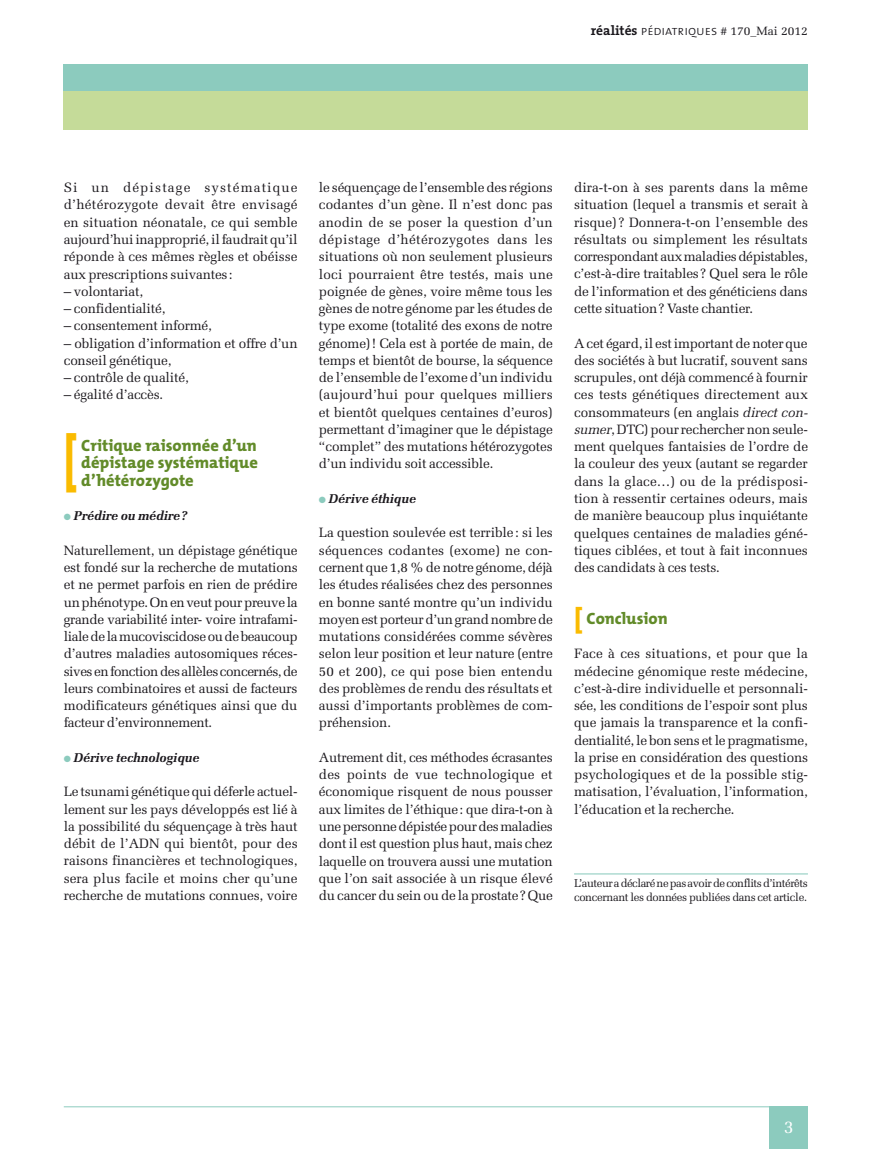
<style>
.page{position:relative;width:893px;height:1149px;background:#fff}
.page>*{position:absolute;margin:0;border:0;box-sizing:border-box;transform-origin:0 0}
.t1{font:800 60px "The Mix";color:#fabb00;scale:.7 1}
.t2{font:18px "Melior";color:#fff}
.t3{font:800 16.5px/17.2px "The Mix";color:#628b29;text-align:justify}
.t4{font:13.5px/17.2px "Melior";letter-spacing:-.015em;color:#1a171c;text-align:justify}
.t5{font:13.5px "The Sans Light Caps";color:#1a171c}
.t6{font:italic 700 12.75px "Melior";letter-spacing:-.015em;color:#1a171c}
.t7{font:11.25px/13.5px "Melior";letter-spacing:-.03em;color:#1a171c}
.s1{font-family:"The Serif";font-weight:700}
.s2{font-family:"Melior";font-size:12px}
.s3{color:#8ccbbe}
.s4{font-style:italic}
.s5{font-size:27px;color:#fabb00}
</style>
<div class="page">
<div style="left:64px;top:64px;width:744px;height:27px;background:#8ccbbe"></div>
<div style="left:64px;top:91px;width:744px;height:39px;background:#c5db99"></div>
<div style="left:770px;top:1106px;width:38px;height:42px;background:#8ccbbe"></div>
<hr style="left:64px;top:1106px;width:744px;height:1px;background:#8ccbbe">
<hr style="left:574px;top:873px;width:234px;height:1px;background:#8ccbbe">
<p class="t5" style="left:591px;top:20px;width:219px"><span class="s1">réalités</span> pédiatriques <span class="s2"># 170_Mai 2012</span></p>
<p class="t4" style="left:64px;top:179px;width:235px">Si un dépistage systématique d’hétérozygote devait être envisagé en situation néonatale, ce qui semble aujourd’hui inapproprié, il faudrait qu’il réponde à ces mêmes règles et obéisse aux prescriptions suivantes:</p>
<p class="t4" style="left:64px;top:282px;width:81px">– volontariat,</p>
<p class="t4" style="left:64px;top:300px;width:103px">– confidentialité,</p>
<p class="t4" style="left:64px;top:317px;width:150px">– consentement informé,</p>
<p class="t4" style="left:64px;top:334px;width:235px">– obligation d’information et offre d’un conseil génétique,</p>
<p class="t4" style="left:64px;top:369px;width:127px">– contrôle de qualité,</p>
<p class="t4" style="left:64px;top:386px;width:101px">– égalité d’accès.</p>
<h1 class="t1" style="left:64px;top:408px;width:21px">[</h1>
<p class="t3" style="left:81px;top:436px;width:178px">Critique raisonnée d’un dépistage systématique d’hétérozygote</p>
<p class="t6" style="left:64px;top:508px;width:125px"><span class="s3">●</span> Prédire ou médire?</p>
<p class="t4" style="left:64px;top:541px;width:235px">Naturellement, un dépistage génétique est fondé sur la recherche de mutations et ne permet parfois en rien de prédire un phénotype. On en veut pour preuve la grande variabilité inter- voire intrafami&shy;liale de la mucoviscidose ou de beaucoup d’autres maladies autosomiques réces&shy;sives en fonction des allèles concernés, de leurs combinatoires et aussi de facteurs modificateurs génétiques ainsi que du facteur d’environnement.</p>
<p class="t6" style="left:64px;top:749px;width:137px"><span class="s3">●</span> Dérive technologique</p>
<p class="t4" style="left:64px;top:783px;width:235px">Le tsunami génétique qui déferle actuel&shy;lement sur les pays développés est lié à la possibilité du séquençage à très haut débit de l’ADN qui bientôt, pour des raisons financières et technologiques, sera plus facile et moins cher qu’une recherche de mutations connues, voire</p>
<p class="t4" style="left:319px;top:179px;width:236px">le séquençage de l’ensemble des régions codantes d’un gène. Il n’est donc pas anodin de se poser la question d’un dépistage d’hétérozygotes dans les situations où non seulement plusieurs loci pourraient être testés, mais une poignée de gènes, voire même tous les gènes de notre génome par les études de type exome (totalité des exons de notre génome)! Cela est à portée de main, de temps et bientôt de bourse, la séquence de l’ensemble de l’exome d’un individu (aujourd’hui pour quelques milliers et bientôt quelques centaines d’euros) permettant d’imaginer que le dépistage “complet” des mutations hétérozygotes d’un individu soit accessible.</p>
<p class="t6" style="left:319px;top:491px;width:99px"><span class="s3">●</span> Dérive éthique</p>
<p class="t4" style="left:319px;top:524px;width:236px">La question soulevée est terrible: si les séquences codantes (exome) ne con&shy;cernent que 1,8 % de notre génome, déjà les études réalisées chez des personnes en bonne santé montre qu’un individu moyen est porteur d’un grand nombre de mutations considérées comme sévères selon leur position et leur nature (entre 50 et 200), ce qui pose bien entendu des problèmes de rendu des résultats et aussi d’importants problèmes de com&shy;préhension.</p>
<p class="t4" style="left:319px;top:748px;width:235px">Autrement dit, ces méthodes écrasantes des points de vue technologique et économique risquent de nous pousser aux limites de l’éthique: que dira-t-on à une personne dépistée pour des maladies dont il est question plus haut, mais chez laquelle on trouvera aussi une mutation que l’on sait associée à un risque élevé du cancer du sein ou de la prostate? Que</p>
<p class="t4" style="left:574px;top:179px;width:236px">dira-t-on à ses parents dans la même situation (lequel a transmis et serait à risque) ? Donnera-t-on l’ensemble des résultats ou simplement les résultats correspondant aux maladies dépistables, c’est-à-dire traitables? Quel sera le rôle de l’information et des généticiens dans cette situation? Vaste chantier.</p>
<p class="t4" style="left:574px;top:334px;width:236px">A cet égard, il est important de noter que des sociétés à but lucratif, souvent sans scrupules, ont déjà commencé à fournir ces tests génétiques directement aux consommateurs (en anglais <span class="s4">direct con&shy;sumer</span>, DTC) pour rechercher non seule&shy;ment quelques fantaisies de l’ordre de la couleur des yeux (autant se regarder dans la glace…) ou de la prédisposi&shy;tion à ressentir certaines odeurs, mais de manière beaucoup plus inquiétante quelques centaines de maladies géné&shy;tiques ciblées, et tout à fait inconnues des candidats à ces tests.</p>
<p class="t3" style="left:574px;top:609px;width:95px"><span class="s5">[</span> Conclusion</p>
<p class="t4" style="left:574px;top:645px;width:236px">Face à ces situations, et pour que la médecine génomique reste médecine, c’est-à-dire individuelle et personnali&shy;sée, les conditions de l’espoir sont plus que jamais la transparence et la confi&shy;dentialité, le bon sens et le pragmatisme, la prise en considération des questions psychologiques et de la possible stig&shy;matisation, l’évaluation, l’information, l’éducation et la recherche.</p>
<p class="t7" style="left:574px;top:876px;width:235px">L’auteur a déclaré ne pas avoir de conflits d’intérêts concernant les données publiées dans cet article.</p>
<h2 class="t2" style="left:784px;top:1115px;width:12px">3</h2>
</div>
